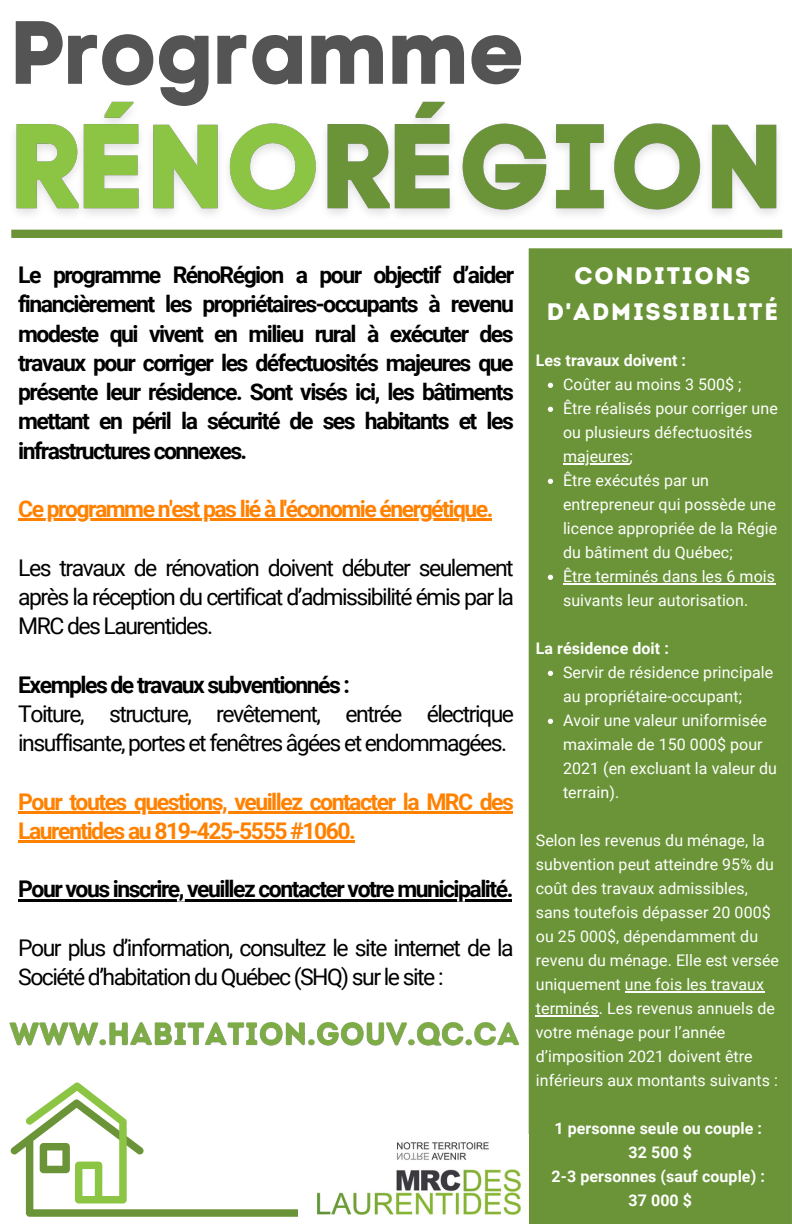
<style>
.page{position:relative;width:792px;height:1224px;background:#fff}
.page>*{position:absolute;margin:0;border:0;box-sizing:border-box;transform-origin:0 0}
.t1{font:88.7px "Code Pro Bold LC";color:#545454}
.t2{font:23.9px/36.8px "Intro Rust Base";letter-spacing:.07em;color:#fff;text-align:center}
.t3{font:700 23px/29.2px "Roboto";letter-spacing:-.065em;color:#000;text-align:justify}
.t4{font:23px/29.2px "Roboto";letter-spacing:-.065em;color:#000}
.t5{font:700 23px/29.2px "Roboto";letter-spacing:-.065em;color:#ff8100}
.t6{font:16px/24px "Roboto";letter-spacing:.005em;color:#fefffd}
.t7{font:700 16px/24px "Roboto";letter-spacing:.005em;color:#fefffd;text-align:center}
</style>
<div class="page">
<div style="left:529px;top:257px;width:263px;height:967px;background:#6b9439"></div>
<hr style="left:18px;top:519px;width:474px;height:2px;background:#ff8100">
<hr style="left:18px;top:811px;width:494px;height:2px;background:#ff8100">
<hr style="left:18px;top:840px;width:336px;height:3px;background:#ff8100">
<hr style="left:18px;top:899px;width:494px;height:2px;background:#000">
<img style="left:317px;top:1142px;width:204px;height:73px">
<svg style="left:10px;top:1082px;width:287px;height:135px"></svg>
<img style="left:11px;top:101px;width:781px;height:156px">
<img style="left:9px;top:1022px;width:511px;height:24px">
<svg style="left:548px;top:383px;width:5px;height:5px"></svg>
<svg style="left:548px;top:407px;width:5px;height:5px"></svg>
<hr style="left:563px;top:464px;width:67px;height:1px;background:#fefffd">
<svg style="left:548px;top:479px;width:5px;height:5px"></svg>
<svg style="left:548px;top:575px;width:5px;height:5px"></svg>
<hr style="left:563px;top:584px;width:212px;height:1px;background:#fefffd">
<svg style="left:548px;top:671px;width:5px;height:5px"></svg>
<svg style="left:548px;top:719px;width:5px;height:5px"></svg>
<hr style="left:625px;top:992px;width:139px;height:1px;background:#fefffd">
<hr style="left:536px;top:1016px;width:63px;height:1px;background:#fefffd">
<div style="left:11px;top:230px;width:771px;height:8px;background:#6b9439"></div>
<h1 class="t1" style="left:11px;top:0;width:517px">Programme</h1>
<p class="t3" style="left:18px;top:261px;width:497px">Le programme RénoRégion a pour objectif d’aider financièrement les propriétaires-occupants à revenu modeste qui vivent en milieu rural à exécuter des travaux pour corriger les défectuosités majeures que présente leur résidence. Sont visés ici, les bâtiments mettant en péril la sécurité de ses habitants et les infrastructures connexes.</p>
<h3 class="t5" style="left:18px;top:495px;width:477px">Ce programme n'est pas lié à l'économie énergétique.</h3>
<h3 class="t4" style="left:18px;top:553px;width:497px;text-align:justify">Les travaux de rénovation doivent débuter seulement après la réception du certificat d’admissibilité émis par la MRC des Laurentides.</h3>
<h3 class="t3" style="left:18px;top:670px;width:333px">Exemples de travaux subventionnés :</h3>
<h3 class="t4" style="left:18px;top:699px;width:497px">Toiture, structure, revêtement, entrée électrique insuffisante, portes et fenêtres âgées et endommagées.</h3>
<h3 class="t5" style="left:18px;top:787px;width:497px">Pour toutes questions, veuillez contacter la MRC des<br>Laurentides au 819-425-5555 #1060.</h3>
<h3 class="t3" style="left:18px;top:875px;width:497px">Pour vous inscrire, veuillez contacter votre municipalité.</h3>
<h3 class="t4" style="left:18px;top:933px;width:497px">Pour plus d’information, consultez le site internet de la<br>Société d’habitation du Québec (SHQ) sur le site :</h3>
<h2 class="t2" style="left:547px;top:257px;width:233px">CONDITIONS<br>D'ADMISSIBILITÉ</h2>
<p class="t7" style="left:536px;top:349px;width:152px">Les travaux doivent :</p>
<p class="t6" style="left:563px;top:373px;width:216px">Coûter au moins 3 500$ ;<br>Être réalisés pour corriger une ou plusieurs défectuosités majeures;<br>Être exécutés par un entrepreneur qui possède une licence appropriée de la Régie du bâtiment du Québec;<br>Être terminés dans les 6 mois suivants leur autorisation.</p>
<p class="t7" style="left:536px;top:637px;width:135px">La résidence doit :</p>
<p class="t6" style="left:563px;top:661px;width:216px">Servir de résidence principale au propriétaire-occupant;<br>Avoir une valeur uniformisée maximale de 150 000$ pour<br>2021 (en excluant la valeur du terrain).</p>
<p class="t6" style="left:536px;top:829px;width:245px">Selon les revenus du ménage, la subvention peut atteindre 95% du coût des travaux admissibles, sans toutefois dépasser 20 000$ ou 25 000$, dépendamment du revenu du ménage. Elle est versée uniquement une fois les travaux terminés. Les revenus annuels de votre ménage pour l’année d’imposition 2021 doivent être inférieurs aux montants suivants :</p>
<p class="t7" style="left:552px;top:1117px;width:215px">1 personne seule ou couple :<br>32 500 $<br>2-3 personnes (sauf couple) :<br>37 000 $</p>
</div>
